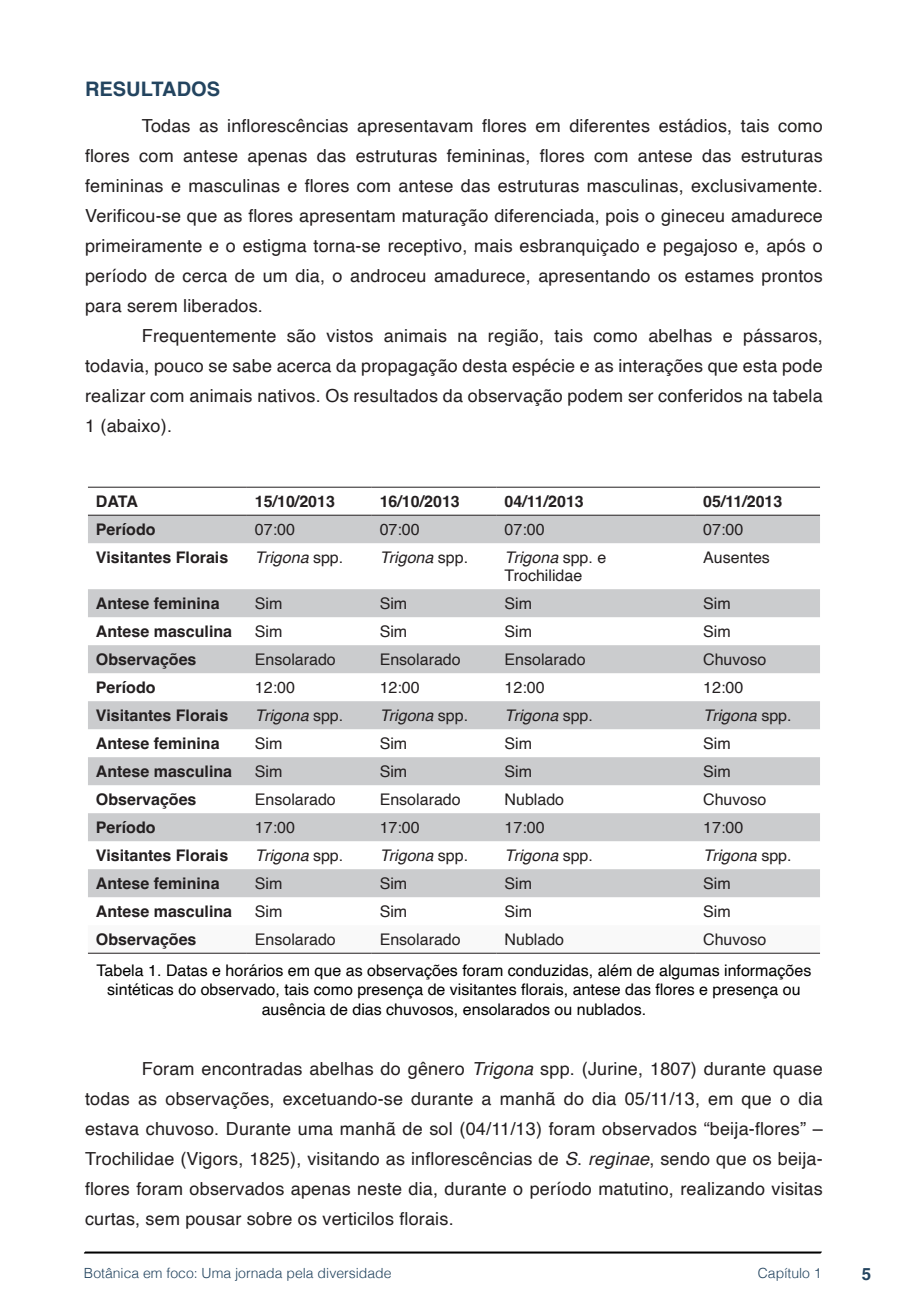
<style>
.page{position:relative;width:908px;height:1304px;background:#fff}
.page>*{position:absolute;margin:0;border:0;box-sizing:border-box;transform-origin:0 0}
.TITULOS{font:700 20px "Helvetica";color:#23445f}
.txt{font:18px/30px "Helvetica";letter-spacing:.01em;color:#231f20;text-align:justify}
.t1{font:700 16.8px "Helvetica";color:#23445f}
.tab_txt{font:16px/18px "Helvetica";color:#231f20}
.tab_txt-2{font:700 16px "Helvetica";color:#231f20}
.imagens_graf_tab{font:16px/19.2px "Helvetica";color:#000;text-align:center}
.tab_txt-3{font:italic 16px "Helvetica";color:#231f20}
.t2{font:300 14px "Helvetica";color:#23445f}
.s1{font-style:normal}
.s2{font-style:italic}
</style>
<div class="page">
<svg style="left:84px;top:1251px;width:737px;height:3px;background:#515151"></svg>
<svg style="left:88px;top:516px;width:731px;height:381px"></svg>
<svg style="left:88px;top:952px;width:731px;height:1px"></svg>
<hr style="left:88px;top:487px;width:159px;height:1px;background:#231f20">
<hr style="left:247px;top:487px;width:124px;height:1px;background:#231f20">
<hr style="left:371px;top:487px;width:125px;height:1px;background:#231f20">
<hr style="left:496px;top:487px;width:198px;height:1px;background:#231f20">
<hr style="left:694px;top:487px;width:125px;height:1px;background:#231f20">
<hr style="left:88px;top:515px;width:159px;height:1px;background:#231f20">
<hr style="left:247px;top:515px;width:124px;height:1px;background:#231f20">
<hr style="left:371px;top:515px;width:125px;height:1px;background:#231f20">
<hr style="left:496px;top:515px;width:198px;height:1px;background:#231f20">
<hr style="left:694px;top:515px;width:125px;height:1px;background:#231f20">
<hr style="left:88px;top:953px;width:159px;height:1px;background:#231f20">
<hr style="left:247px;top:953px;width:124px;height:1px;background:#231f20">
<hr style="left:371px;top:953px;width:125px;height:1px;background:#231f20">
<hr style="left:496px;top:953px;width:198px;height:1px;background:#231f20">
<hr style="left:694px;top:953px;width:125px;height:1px;background:#231f20">
<p class="TITULOS" style="left:85px;top:77px;width:136px">RESULTADOS</p>
<p class="txt" style="left:85px;top:111px;width:738px;text-indent:57px">Todas as inflorescências apresentavam flores em diferentes estádios, tais como flores com antese apenas das estruturas femininas, flores com antese das estruturas femininas e masculinas e flores com antese das estruturas masculinas, exclusivamente.<br>Verificou-se que as flores apresentam maturação diferenciada, pois o gineceu amadurece primeiramente e o estigma torna-se receptivo, mais esbranquiçado e pegajoso e, após o período de cerca de um dia, o androceu amadurece, apresentando os estames prontos para serem liberados.</p>
<p class="txt" style="left:85px;top:321px;width:738px;text-indent:57px">Frequentemente são vistos animais na região, tais como abelhas e pássaros, todavia, pouco se sabe acerca da propagação desta espécie e as interações que esta pode realizar com animais nativos. Os resultados da observação podem ser conferidos na tabela 1 (abaixo).</p>
<p class="tab_txt-2" style="left:96px;top:492px;width:44px">DATA</p>
<p class="tab_txt-2" style="left:255px;top:492px;width:82px">15/10/2013</p>
<p class="tab_txt-2" style="left:379px;top:492px;width:82px">16/10/2013</p>
<p class="tab_txt-2" style="left:504px;top:492px;width:81px">04/11/2013</p>
<p class="tab_txt-2" style="left:702px;top:492px;width:81px">05/11/2013</p>
<p class="tab_txt-2" style="left:96px;top:520px;width:61px">Período</p>
<p class="tab_txt" style="left:255px;top:521px;width:42px">07:00</p>
<p class="tab_txt" style="left:379px;top:521px;width:42px">07:00</p>
<p class="tab_txt" style="left:504px;top:521px;width:42px">07:00</p>
<p class="tab_txt" style="left:702px;top:521px;width:42px">07:00</p>
<p class="tab_txt-2" style="left:96px;top:548px;width:134px">Visitantes Florais</p>
<p class="tab_txt-3" style="left:255px;top:545px;width:90px">Trigona <span class="s1">spp.</span></p>
<p class="tab_txt-3" style="left:379px;top:545px;width:90px">Trigona <span class="s1">spp.</span></p>
<p class="tab_txt" style="left:504px;top:549px;width:103px"><span class="s2">Trigona</span> spp. e<br>Trochilidae</p>
<p class="tab_txt" style="left:702px;top:549px;width:68px">Ausentes</p>
<p class="tab_txt-2" style="left:96px;top:594px;width:125px">Antese feminina</p>
<p class="tab_txt" style="left:255px;top:595px;width:29px">Sim</p>
<p class="tab_txt" style="left:379px;top:595px;width:29px">Sim</p>
<p class="tab_txt" style="left:504px;top:595px;width:29px">Sim</p>
<p class="tab_txt" style="left:702px;top:595px;width:29px">Sim</p>
<p class="tab_txt-2" style="left:96px;top:622px;width:138px">Antese masculina</p>
<p class="tab_txt" style="left:255px;top:623px;width:29px">Sim</p>
<p class="tab_txt" style="left:379px;top:623px;width:29px">Sim</p>
<p class="tab_txt" style="left:504px;top:623px;width:29px">Sim</p>
<p class="tab_txt" style="left:702px;top:623px;width:29px">Sim</p>
<p class="tab_txt-2" style="left:96px;top:650px;width:102px">Observações</p>
<p class="tab_txt" style="left:255px;top:651px;width:82px">Ensolarado</p>
<p class="tab_txt" style="left:379px;top:651px;width:82px">Ensolarado</p>
<p class="tab_txt" style="left:504px;top:651px;width:82px">Ensolarado</p>
<p class="tab_txt" style="left:702px;top:651px;width:65px">Chuvoso</p>
<p class="tab_txt-2" style="left:96px;top:678px;width:61px">Período</p>
<p class="tab_txt" style="left:255px;top:679px;width:42px">12:00</p>
<p class="tab_txt" style="left:379px;top:679px;width:42px">12:00</p>
<p class="tab_txt" style="left:504px;top:679px;width:42px">12:00</p>
<p class="tab_txt" style="left:702px;top:679px;width:42px">12:00</p>
<p class="tab_txt-2" style="left:96px;top:706px;width:134px">Visitantes Florais</p>
<p class="tab_txt-3" style="left:255px;top:703px;width:90px">Trigona <span class="s1">spp.</span></p>
<p class="tab_txt-3" style="left:379px;top:703px;width:90px">Trigona <span class="s1">spp.</span></p>
<p class="tab_txt-3" style="left:504px;top:703px;width:90px">Trigona <span class="s1">spp.</span></p>
<p class="tab_txt-3" style="left:702px;top:703px;width:90px">Trigona <span class="s1">spp.</span></p>
<p class="tab_txt-2" style="left:96px;top:734px;width:125px">Antese feminina</p>
<p class="tab_txt" style="left:255px;top:735px;width:29px">Sim</p>
<p class="tab_txt" style="left:379px;top:735px;width:29px">Sim</p>
<p class="tab_txt" style="left:504px;top:735px;width:29px">Sim</p>
<p class="tab_txt" style="left:702px;top:735px;width:29px">Sim</p>
<p class="tab_txt-2" style="left:96px;top:762px;width:138px">Antese masculina</p>
<p class="tab_txt" style="left:255px;top:763px;width:29px">Sim</p>
<p class="tab_txt" style="left:379px;top:763px;width:29px">Sim</p>
<p class="tab_txt" style="left:504px;top:763px;width:29px">Sim</p>
<p class="tab_txt" style="left:702px;top:763px;width:29px">Sim</p>
<p class="tab_txt-2" style="left:96px;top:790px;width:102px">Observações</p>
<p class="tab_txt" style="left:255px;top:791px;width:82px">Ensolarado</p>
<p class="tab_txt" style="left:379px;top:791px;width:82px">Ensolarado</p>
<p class="tab_txt" style="left:504px;top:791px;width:61px">Nublado</p>
<p class="tab_txt" style="left:702px;top:791px;width:65px">Chuvoso</p>
<p class="tab_txt-2" style="left:96px;top:818px;width:61px">Período</p>
<p class="tab_txt" style="left:255px;top:819px;width:42px">17:00</p>
<p class="tab_txt" style="left:379px;top:819px;width:42px">17:00</p>
<p class="tab_txt" style="left:504px;top:819px;width:42px">17:00</p>
<p class="tab_txt" style="left:702px;top:819px;width:42px">17:00</p>
<p class="tab_txt-2" style="left:96px;top:846px;width:134px">Visitantes Florais</p>
<p class="tab_txt-3" style="left:255px;top:843px;width:90px">Trigona <span class="s1">spp.</span></p>
<p class="tab_txt-3" style="left:379px;top:843px;width:90px">Trigona <span class="s1">spp.</span></p>
<p class="tab_txt-3" style="left:504px;top:843px;width:90px">Trigona <span class="s1">spp.</span></p>
<p class="tab_txt-3" style="left:702px;top:843px;width:90px">Trigona <span class="s1">spp.</span></p>
<p class="tab_txt-2" style="left:96px;top:874px;width:125px">Antese feminina</p>
<p class="tab_txt" style="left:255px;top:875px;width:29px">Sim</p>
<p class="tab_txt" style="left:379px;top:875px;width:29px">Sim</p>
<p class="tab_txt" style="left:504px;top:875px;width:29px">Sim</p>
<p class="tab_txt" style="left:702px;top:875px;width:29px">Sim</p>
<p class="tab_txt-2" style="left:96px;top:902px;width:138px">Antese masculina</p>
<p class="tab_txt" style="left:255px;top:903px;width:29px">Sim</p>
<p class="tab_txt" style="left:379px;top:903px;width:29px">Sim</p>
<p class="tab_txt" style="left:504px;top:903px;width:29px">Sim</p>
<p class="tab_txt" style="left:702px;top:903px;width:29px">Sim</p>
<p class="tab_txt-2" style="left:96px;top:930px;width:102px">Observações</p>
<p class="tab_txt" style="left:255px;top:931px;width:82px">Ensolarado</p>
<p class="tab_txt" style="left:379px;top:931px;width:82px">Ensolarado</p>
<p class="tab_txt" style="left:504px;top:931px;width:61px">Nublado</p>
<p class="tab_txt" style="left:702px;top:931px;width:65px">Chuvoso</p>
<p class="imagens_graf_tab" style="left:96px;top:961px;width:716px">Tabela 1. Datas e horários em que as observações foram conduzidas, além de algumas informações sintéticas do observado, tais como presença de visitantes florais, antese das flores e presença ou ausência de dias chuvosos, ensolarados ou nublados.</p>
<p class="txt" style="left:85px;top:1054px;width:738px;text-indent:57px">Foram encontradas abelhas do gênero <span class="s2">Trigona</span> spp. (Jurine, 1807) durante quase todas as observações, excetuando-se durante a manhã do dia 05/11/13, em que o dia estava chuvoso. Durante uma manhã de sol (04/11/13) foram observados “beija-flores” – Trochilidae (Vigors, 1825), visitando as inflorescências de <span class="s2">S</span>. <span class="s2">reginae</span>, sendo que os beija&shy;flores foram observados apenas neste dia, durante o período matutino, realizando visitas curtas, sem pousar sobre os verticilos florais.</p>
<p class="t2" style="left:84px;top:1261px;width:309px">Botânica em foco: Uma jornada pela diversidade</p>
<p class="t2" style="left:757px;top:1261px;width:65px">Capítulo 1</p>
<p class="t1" style="left:861px;top:1264px;width:11px">5</p>
</div>
